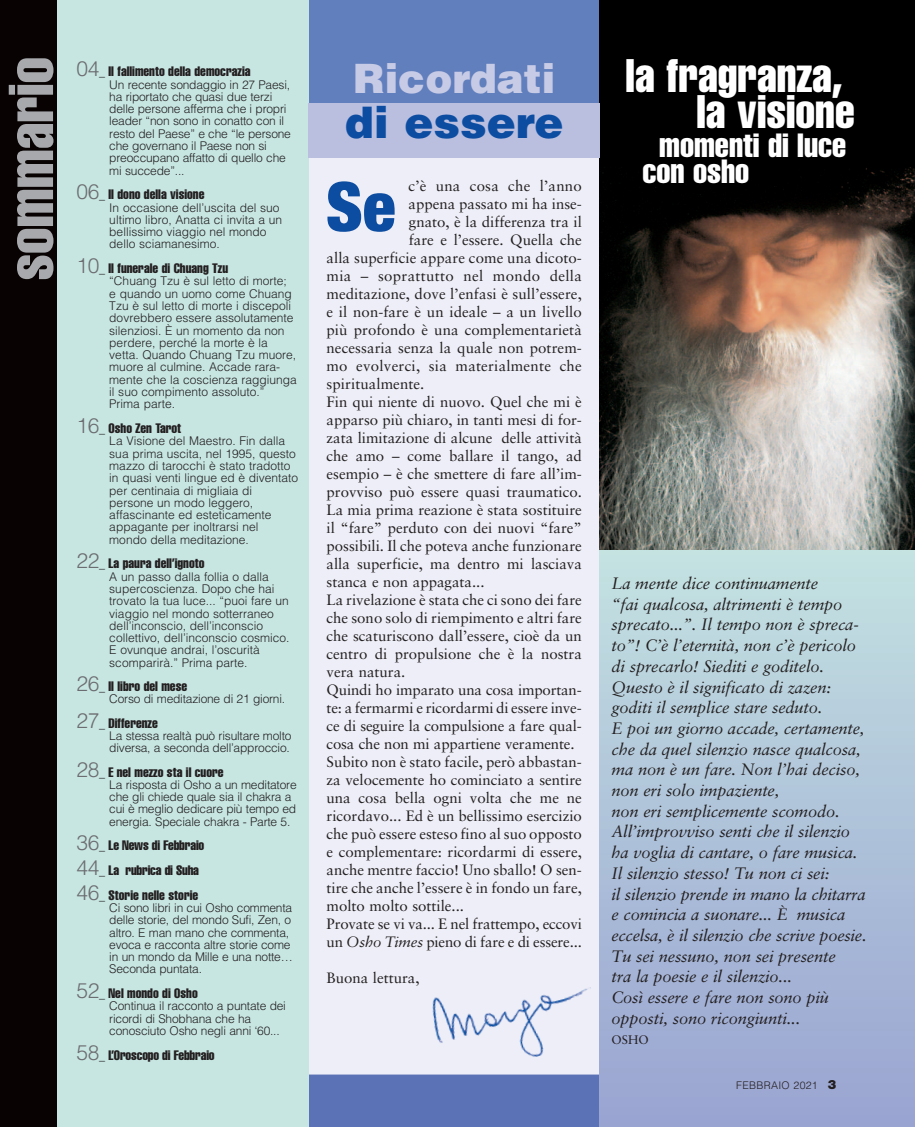
<style>
.page{position:relative;width:915px;height:1127px;background:#fff}
.page>*{position:absolute;margin:0;border:0;box-sizing:border-box;transform-origin:0 0}
.t1{font:900 condensed 68.25px "Helvetica Neue";color:#0d4da1}
.t2{font:extra-condensed 62.25px "Helvetica";color:#a8a9ad}
.t3{font:extra-condensed 46.2px/36px "Helvetica";color:#fff;text-align:right}
.t4{font:900 43.5px "Helvetica";color:#0d4da1}
.t5{font:900 40.5px "Helvetica";color:#c7cbe6}
.t6{font:extra-condensed 33px/26.4px "Helvetica";color:#fff}
.t7{font:italic 16.5px/20.7px "Sabon";letter-spacing:-.01em;color:#231f20}
.t8{font:15px "Sabon";color:#231f20}
.t9{font:15px "Sabon";letter-spacing:.02em;color:#231f20}
.t10{font:extra-condensed 13.5px/24.6px "Helvetica";color:#231f20}
.t11{font:12.3px "Sabon";color:#231f20}
.t12{font:300 12px/12.3px "Helvetica";color:#231f20}
.t13{font:300 10.5px "Helvetica";letter-spacing:.03em;color:#231f20}
.s1{font-weight:300;font-stretch:normal;font-size:21px;color:#6c6d70}
.s2{font-weight:300;font-stretch:normal;font-size:12px}
.s3{font-style:italic}
.s4{font-family:"Helvetica Neue LT";font-weight:900;font-size:12.75px}
</style>
<div class="page">
<div style="left:164px;top:1074px;width:627px;height:53px;background:#5b72b7"></div>
<div style="left:308px;top:157px;width:314px;height:917px;background:#edeef7"></div>
<div style="left:50px;top:0;width:572px;height:158px;background:#617fbd"></div>
<div style="left:599px;top:522px;width:315px;height:605px;background:linear-gradient(to bottom,#c6e5e2,#99a2d1)"></div>
<img style="left:599px;top:0;width:315px;height:550px">
<div style="left:11px;top:0;width:297px;height:1127px;background:#c7e6e2"></div>
<div style="left:0;top:0;width:56px;height:1127px;background:#080302"></div>
<div style="left:308px;top:103px;width:291px;height:55px;background:#babfe0"></div>
<img style="left:421px;top:957px;width:183px;height:124px">
<h2 class="t2" style="left:9px;top:280px;width:225px;rotate:-90deg">sommario</h2>
<h3 class="t5" style="left:353px;top:55px;width:203px">Ricordati</h3>
<p class="t10" style="left:77px;top:60px;width:175px"><span class="s1">04</span><span class="s2">_</span> Il fallimento della democrazia</p>
<p class="t12" style="left:109px;top:77px;width:183px">Un recente sondaggio in 27 Paesi, ha riportato che quasi due terzi delle persone afferma che i propri leader “non sono in conatto con il resto del Paese” e che “le persone che governano il Paese non si preoccupano affatto di quello che mi succede”...</p>
<p class="t10" style="left:77px;top:183px;width:129px"><span class="s1">06</span><span class="s2">_</span> Il dono della visione</p>
<p class="t12" style="left:109px;top:200px;width:174px">In occasione dell’uscita del suo ultimo libro, Anatta ci invita a un bellissimo viaggio nel mondo dello sciamanesimo.</p>
<p class="t10" style="left:77px;top:257px;width:153px"><span class="s1">10</span><span class="s2">_</span> Il funerale di Chuang Tzu</p>
<p class="t12" style="left:109px;top:274px;width:189px">“Chuang Tzu è sul letto di morte;<br>e quando un uomo come Chuang<br>Tzu è sul letto di morte i discepoli dovrebbero essere assolutamente silenziosi. È un momento da non perdere, perché la morte è la vetta. Quando Chuang Tzu muore, muore al culmine. Accade rara&shy;mente che la coscienza raggiunga il suo compimento assoluto.”<br>Prima parte.</p>
<p class="t10" style="left:77px;top:417px;width:106px"><span class="s1">16</span><span class="s2">_</span> Osho Zen Tarot</p>
<p class="t12" style="left:109px;top:434px;width:190px">La Visione del Maestro. Fin dalla sua prima uscita, nel 1995, questo mazzo di tarocchi è stato tradotto in quasi venti lingue ed è diventato per centinaia di migliaia di persone un modo leggero, affascinante ed esteticamente appagante per inoltrarsi nel mondo della meditazione.</p>
<p class="t10" style="left:77px;top:552px;width:129px"><span class="s1">22</span><span class="s2">_</span> La paura dell’ignoto</p>
<p class="t12" style="left:109px;top:569px;width:182px">A un passo dalla follia o dalla supercoscienza. Dopo che hai trovato la tua luce... “puoi fare un viaggio nel mondo sotterraneo dell’inconscio, dell’inconscio collettivo, dell’inconscio cosmico.<br>E ovunque andrai, l’oscurità scomparirà.” Prima parte.</p>
<p class="t10" style="left:77px;top:675px;width:112px"><span class="s1">26</span><span class="s2">_</span> Il libro del mese</p>
<p class="t12" style="left:109px;top:692px;width:177px">Corso di meditazione di 21 giorni.</p>
<p class="t10" style="left:77px;top:711px;width:83px"><span class="s1">27</span><span class="s2">_</span> Differenze</p>
<p class="t12" style="left:109px;top:729px;width:184px">La stessa realtà può risultare molto diversa, a seconda dell’approccio.</p>
<p class="t10" style="left:77px;top:760px;width:148px"><span class="s1">28</span><span class="s2">_</span> E nel mezzo sta il cuore</p>
<p class="t12" style="left:109px;top:777px;width:189px">La risposta di Osho a un meditatore che gli chiede quale sia il chakra a cui è meglio dedicare più tempo ed energia. Speciale chakra - Parte 5.</p>
<p class="t10" style="left:77px;top:834px;width:129px"><span class="s1">36</span><span class="s2">_</span> Le News di Febbraio<br><span class="s1">44</span><span class="s2">_</span> La rubrica di Suha<br><span class="s1">46</span><span class="s2">_</span> Storie nelle storie</p>
<p class="t12" style="left:109px;top:900px;width:185px">Ci sono libri in cui Osho commenta delle storie, del mondo Sufi, Zen, o altro. E man mano che commenta, evoca e racconta altre storie come in un mondo da Mille e una notte…<br>Seconda puntata.</p>
<p class="t10" style="left:77px;top:982px;width:123px"><span class="s1">52</span><span class="s2">_</span> Nel mondo di Osho</p>
<p class="t12" style="left:109px;top:999px;width:178px">Continua il racconto a puntate dei ricordi di Shobhana che ha conosciuto Osho negli anni ‘60...</p>
<p class="t10" style="left:77px;top:1043px;width:139px"><span class="s1">58</span><span class="s2">_</span> L’Oroscopo di Febbraio</p>
<h3 class="t4" style="left:345px;top:98px;width:220px">di essere</h3>
<p class="t8" style="left:408px;top:179px;width:175px">c’è una cosa che l’anno</p>
<p class="t8" style="left:408px;top:197px;width:175px">appena passato mi ha inse-</p>
<p class="t8" style="left:408px;top:215px;width:174px">gnato, è la differenza tra il</p>
<p class="t8" style="left:409px;top:233px;width:174px">fare e l’essere. Quella che</p>
<p class="t8" style="left:326px;top:251px;width:257px">alla superficie appare come una dicoto-</p>
<p class="t9" style="left:326px;top:269px;width:257px">mia – soprattutto nel mondo della</p>
<p class="t8" style="left:326px;top:287px;width:257px">meditazione, dove l’enfasi è sull’essere,</p>
<p class="t8" style="left:326px;top:305px;width:257px">e il non-fare è un ideale – a un livello</p>
<p class="t8" style="left:326px;top:323px;width:257px">più profondo è una complementarietà</p>
<p class="t8" style="left:326px;top:341px;width:257px">necessaria senza la quale non potrem-</p>
<p class="t8" style="left:326px;top:359px;width:257px">mo evolverci, sia materialmente che</p>
<p class="t8" style="left:326px;top:377px;width:99px">spiritualmente.</p>
<p class="t8" style="left:326px;top:395px;width:257px">Fin qui niente di nuovo. Quel che mi è</p>
<p class="t8" style="left:326px;top:413px;width:257px">apparso più chiaro, in tanti mesi di for-</p>
<p class="t8" style="left:326px;top:431px;width:257px">zata limitazione di alcune delle attività</p>
<p class="t8" style="left:326px;top:449px;width:257px">che amo – come ballare il tango, ad</p>
<p class="t8" style="left:326px;top:467px;width:257px">esempio – è che smettere di fare all’im-</p>
<p class="t8" style="left:326px;top:485px;width:257px">provviso può essere quasi traumatico.</p>
<p class="t8" style="left:326px;top:503px;width:257px">La mia prima reazione è stata sostituire</p>
<p class="t8" style="left:326px;top:521px;width:257px">il “fare” perduto con dei nuovi “fare”</p>
<p class="t8" style="left:326px;top:539px;width:257px">possibili. Il che poteva anche funzionare</p>
<p class="t8" style="left:326px;top:557px;width:257px">alla superficie, ma dentro mi lasciava</p>
<p class="t8" style="left:326px;top:575px;width:159px">stanca e non appagata...</p>
<p class="t8" style="left:326px;top:593px;width:257px">La rivelazione è stata che ci sono dei fare</p>
<p class="t8" style="left:326px;top:611px;width:257px">che sono solo di riempimento e altri fare</p>
<p class="t8" style="left:326px;top:629px;width:257px">che scaturiscono dall’essere, cioè da un</p>
<p class="t8" style="left:326px;top:647px;width:257px">centro di propulsione che è la nostra</p>
<p class="t8" style="left:326px;top:665px;width:80px">vera natura.</p>
<p class="t8" style="left:326px;top:683px;width:256px">Quindi ho imparato una cosa importan-</p>
<p class="t8" style="left:326px;top:701px;width:256px">te: a fermarmi e ricordarmi di essere inve-</p>
<p class="t8" style="left:326px;top:719px;width:256px">ce di seguire la compulsione a fare qual-</p>
<p class="t8" style="left:326px;top:737px;width:249px">cosa che non mi appartiene veramente.</p>
<p class="t8" style="left:326px;top:755px;width:257px">Subito non è stato facile, però abbastan-</p>
<p class="t8" style="left:326px;top:773px;width:257px">za velocemente ho cominciato a sentire</p>
<p class="t8" style="left:326px;top:791px;width:257px">una cosa bella ogni volta che me ne</p>
<p class="t8" style="left:326px;top:809px;width:257px">ricordavo... Ed è un bellissimo esercizio</p>
<p class="t8" style="left:326px;top:827px;width:257px">che può essere esteso fino al suo opposto</p>
<p class="t8" style="left:326px;top:845px;width:257px">e complementare: ricordarmi di essere,</p>
<p class="t8" style="left:326px;top:863px;width:257px">anche mentre faccio! Uno sballo! O sen-</p>
<p class="t8" style="left:326px;top:881px;width:257px">tire che anche l’essere è in fondo un fare,</p>
<p class="t8" style="left:326px;top:899px;width:139px">molto molto sottile...</p>
<p class="t8" style="left:326px;top:917px;width:257px">Provate se vi va... E nel frattempo, eccovi</p>
<p class="t8" style="left:326px;top:935px;width:257px">un <span class="s3">Osho Times</span> pieno di fare e di essere...</p>
<p class="t8" style="left:326px;top:971px;width:94px">Buona lettura,</p>
<h1 class="t1" style="left:326px;top:151px;width:71px">Se</h1>
<h3 class="t3" style="left:625px;top:61px;width:230px">la fragranza, la visione</h3>
<h3 class="t6" style="left:642px;top:134px;width:205px;text-indent:17px">momenti di luce con osho</h3>
<p class="t7" style="left:611px;top:574px;width:256px">La mente dice continuamente<br>“fai qualcosa, altrimenti è tempo sprecato...”. Il tempo non è spreca&shy;to”! C’è l’eternità, non c’è pericolo di sprecarlo! Siediti e goditelo.<br>Questo è il significato di zazen: goditi il semplice stare seduto.<br>E poi un giorno accade, certamente, che da quel silenzio nasce qualcosa, ma non è un fare. Non l’hai deciso, non eri solo impaziente,<br>non eri semplicemente scomodo.<br>All’improvviso senti che il silenzio ha voglia di cantare, o fare musica.<br>Il silenzio stesso! Tu non ci sei:<br>il silenzio prende in mano la chitarra e comincia a suonare... È musica eccelsa, è il silenzio che scrive poesie.<br>Tu sei nessuno, non sei presente<br>tra la poesie e il silenzio...<br>Così essere e fare non sono più opposti, sono ricongiunti...</p>
<p class="t11" style="left:611px;top:1035px;width:39px">OSHO</p>
<p class="t13" style="left:736px;top:1076px;width:101px">FEBBRAIO 2021 <span class="s4">3</span></p>
</div>
